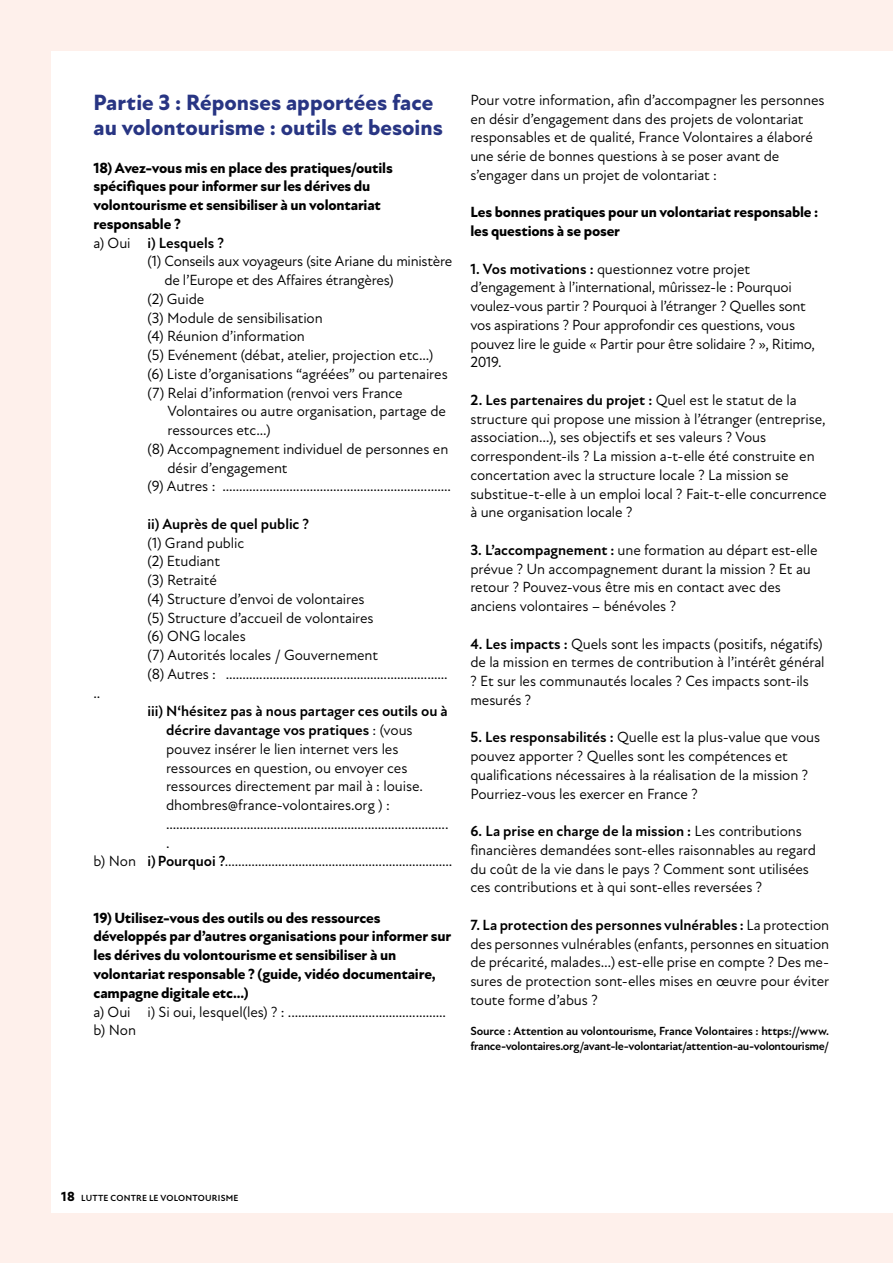
<style>
.page{position:relative;width:893px;height:1263px;background:#fef0eb}
.page>*{position:absolute;margin:0;border:0;box-sizing:border-box;transform-origin:0 0}
.t1{font:800 22.5px/24.8px "New Atten";color:#283583}
.t2{font:15px/18.8px "New Atten";letter-spacing:-.01em;color:#000}
.t3{font:800 15px/18.8px "New Atten";letter-spacing:-.01em;color:#000}
.t4{font:700 15px "New Atten";letter-spacing:-.005em;color:#000}
.t5{font:700 12px/15px "New Atten";letter-spacing:-.025em;color:#000}
.t6{font:700 9px "New Atten";letter-spacing:.025em;color:#000}
.s1{font-weight:400}
.s2{font-weight:700}
.s3{font-weight:800;font-size:13.5px}
</style>
<div class="page">
<div style="left:51px;top:51px;width:842px;height:1162px;background:#fff"></div>
<h1 class="t1" style="left:94px;top:91px;width:351px">Partie 3 : Réponses apportées face au volontourisme : outils et besoins</h1>
<p class="t3" style="left:94px;top:159px;width:301px">18) Avez-vous mis en place des pratiques/outils spécifiques pour informer sur les dérives du volontourisme et sensibiliser à un volontariat responsable ?<br><span class="s1">a) Oui</span> <span class="s2">i) Lesquels ?</span></p>
<p class="t2" style="left:148px;top:252px;width:306px">(1) Conseils aux voyageurs (site Ariane du ministère</p>
<p class="t2" style="left:164px;top:271px;width:231px">de l’Europe et des Affaires étrangères)</p>
<p class="t2" style="left:148px;top:290px;width:58px">(2) Guide</p>
<p class="t2" style="left:148px;top:308px;width:177px">(3) Module de sensibilisation</p>
<p class="t2" style="left:148px;top:327px;width:159px">(4) Réunion d’information</p>
<p class="t2" style="left:148px;top:346px;width:287px">(5) Evénement (débat, atelier, projection etc...)</p>
<p class="t2" style="left:148px;top:365px;width:302px">(6) Liste d’organisations “agréées” ou partenaires</p>
<p class="t2" style="left:148px;top:383px;width:257px">(7) Relai d’information (renvoi vers France</p>
<p class="t2" style="left:168px;top:402px;width:280px">Volontaires ou autre organisation, partage de</p>
<p class="t2" style="left:168px;top:421px;width:105px">ressources etc...)</p>
<p class="t2" style="left:148px;top:440px;width:302px">(8) Accompagnement individuel de personnes en</p>
<p class="t2" style="left:167px;top:458px;width:122px">désir d’engagement</p>
<p class="t2" style="left:148px;top:477px;width:305px">(9) Autres : ....................................................................</p>
<p class="t4" style="left:148px;top:515px;width:163px">ii) Auprès de quel public ?</p>
<p class="t2" style="left:148px;top:533px;width:302px">(1) Grand public<br>(2) Etudiant<br>(3) Retraité<br>(4) Structure d’envoi de volontaires<br>(5) Structure d’accueil de volontaires<br>(6) ONG locales<br>(7) Autorités locales / Gouvernement<br>(8) Autres : ..................................................................</p>
<p class="t2" style="left:94px;top:683px;width:8px">..</p>
<p class="t4" style="left:148px;top:702px;width:302px">iii) N‘hésitez pas à nous partager ces outils ou à</p>
<p class="t4" style="left:166px;top:721px;width:248px">décrire davantage vos pratiques <span class="s1">: (vous</span></p>
<p class="t2" style="left:166px;top:740px;width:234px">pouvez insérer le lien internet vers les</p>
<p class="t2" style="left:166px;top:758px;width:243px">ressources en question, ou envoyer ces</p>
<p class="t2" style="left:166px;top:777px;width:258px">ressources directement par mail à : louise.</p>
<p class="t2" style="left:166px;top:796px;width:225px">dhombres@france-volontaires.org ) :</p>
<p class="t2" style="left:166px;top:815px;width:284px">....................................................................................</p>
<p class="t2" style="left:166px;top:833px;width:5px">.</p>
<p class="t2" style="left:94px;top:852px;width:360px">b) Non <span class="s2">i) Pourquoi ?</span>....................................................................</p>
<p class="t3" style="left:94px;top:909px;width:359px">19) Utilisez-vous des outils ou des ressources développés par d’autres organisations pour informer sur les dérives du volontourisme et sensibiliser à un volontariat responsable ? (guide, vidéo documentaire, campagne digitale etc...)</p>
<p class="t2" style="left:94px;top:1002px;width:354px">a) Oui i) Si oui, lesquel(les) ? : ............................................... b) Non</p>
<p class="t2" style="left:470px;top:91px;width:356px">Pour votre information, afin d’accompagner les personnes en désir d’engagement dans des projets de volontariat responsables et de qualité, France Volontaires a élaboré une série de bonnes questions à se poser avant de s’engager dans un projet de volontariat :</p>
<p class="t3" style="left:470px;top:203px;width:349px">Les bonnes pratiques pour un volontariat responsable : les questions à se poser</p>
<p class="t2" style="left:470px;top:259px;width:346px"><span class="s2">1. Vos motivations :</span> questionnez votre projet d’engagement à l’international, mûrissez-le : Pourquoi voulez-vous partir ? Pourquoi à l’étranger ? Quelles sont vos aspirations ? Pour approfondir ces questions, vous pouvez lire le guide « Partir pour être solidaire ? », Ritimo, 2019.</p>
<p class="t2" style="left:470px;top:391px;width:358px"><span class="s2">2. Les partenaires du projet :</span> Quel est le statut de la structure qui propose une mission à l’étranger (entreprise, association…), ses objectifs et ses valeurs ? Vous correspondent-ils ? La mission a-t-elle été construite en concertation avec la structure locale ? La mission se substitue-t-elle à un emploi local ? Fait-t-elle concurrence à une organisation locale ?</p>
<p class="t2" style="left:470px;top:541px;width:349px"><span class="s2">3. L’accompagnement :</span> une formation au départ est-elle prévue ? Un accompagnement durant la mission ? Et au retour ? Pouvez-vous être mis en contact avec des anciens volontaires – bénévoles ?</p>
<p class="t2" style="left:470px;top:634px;width:356px"><span class="s2">4. Les impacts :</span> Quels sont les impacts (positifs, négatifs) de la mission en termes de contribution à l’intérêt général ? Et sur les communautés locales ? Ces impacts sont-ils mesurés ?</p>
<p class="t2" style="left:470px;top:728px;width:351px"><span class="s2">5. Les responsabilités :</span> Quelle est la plus-value que vous pouvez apporter ? Quelles sont les compétences et qualifications nécessaires à la réalisation de la mission ?<br>Pourriez-vous les exercer en France ?</p>
<p class="t2" style="left:470px;top:822px;width:347px"><span class="s2">6. La prise en charge de la mission :</span> Les contributions financières demandées sont-elles raisonnables au regard du coût de la vie dans le pays ? Comment sont utilisées ces contributions et à qui sont-elles reversées ?</p>
<p class="t2" style="left:470px;top:916px;width:360px;text-align:justify"><span class="s2">7. La protection des personnes vulnérables :</span> La protection des personnes vulnérables (enfants, personnes en situation de précarité, malades…) est-elle prise en compte ? Des me&shy;sures de protection sont-elles mises en œuvre pour éviter toute forme d’abus ?</p>
<p class="t5" style="left:470px;top:1023px;width:360px">Source : Attention au volontourisme, France Volontaires : https://www. france-volontaires.org/avant-le-volontariat/attention-au-volontourisme/</p>
<p class="t6" style="left:61px;top:1192px;width:179px"><span class="s3">18</span> LUTTE CONTRE LE VOLONTOURISME</p>
</div>
